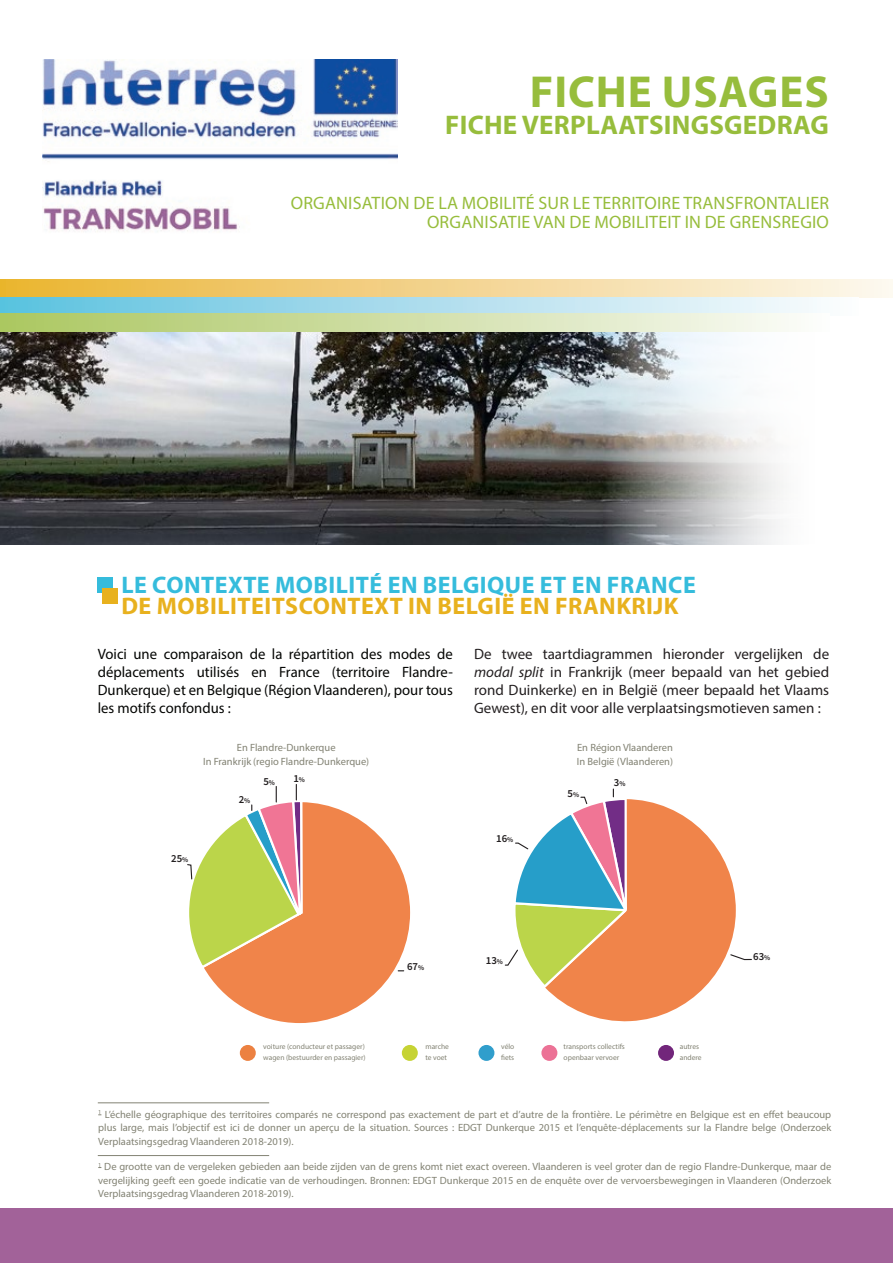
<style>
.page{position:relative;width:893px;height:1263px;background:#fff}
.page>*{position:absolute;margin:0;border:0;box-sizing:border-box;transform-origin:0 0}
.t1{font:700 45px "Myriad Pro";letter-spacing:.02em;color:#97bd3c}
.t2{font:700 27px "Myriad Pro";letter-spacing:.01em;color:#97bd3c}
.t3{font:700 24px/21px "Myriad Pro";letter-spacing:.02em;color:#e8b11e}
.t4{font:18px/19.5px "Myriad Pro";letter-spacing:.01em;color:#97bd3c;text-align:right}
.t5{font:15px/18px "Myriad Pro";color:#231f20;text-align:justify}
.t6{font:15px/18px "Myriad Pro";color:#040503;text-align:justify}
.t7{font:600 10.8px "Source Sans Pro";color:#231f20}
.t8{font:10.5px/13.5px "Myriad Pro";color:#828273;text-align:justify}
.t9{font:7.5px "Myriad Pro";color:#828273}
.s1{color:#35bcdc}
.s2{font-style:italic}
.s3{font-size:7.2px}
</style>
<div class="page">
<img style="left:0;top:332px;width:783px;height:212px">
<div style="left:0;top:279px;width:893px;height:18px;background:linear-gradient(to right,#eab331,#fcf7ee)"></div>
<svg style="left:0;top:297px;width:817px;height:17px;background:#abdde9"></svg>
<div style="left:0;top:314px;width:829px;height:18px;background:linear-gradient(to right,#aac65f,#fbfcf9)"></div>
<img style="left:43px;top:60px;width:355px;height:172px">
<div style="left:98px;top:577px;width:15px;height:15px;background:#35bcdc"></div>
<div style="left:103px;top:588px;width:15px;height:15px;background:#e8b11e"></div>
<hr style="left:98px;top:1102px;width:171px;height:1px;background:#828273">
<hr style="left:98px;top:1155px;width:171px;height:1px;background:#828273">
<svg style="left:205px;top:802px;width:206px;height:221px"></svg>
<svg style="left:187px;top:784px;width:117px;height:186px"></svg>
<svg style="left:504px;top:789px;width:248px;height:233px"></svg>
<div style="left:240px;top:1045px;width:16px;height:16px;background:#ec8141;border-radius:50%"></div>
<div style="left:402px;top:1045px;width:16px;height:16px;background:#c6d334;border-radius:50%"></div>
<div style="left:478px;top:1045px;width:16px;height:16px;background:#309ecc;border-radius:50%"></div>
<div style="left:541px;top:1045px;width:16px;height:16px;background:#ec7296;border-radius:50%"></div>
<div style="left:658px;top:1045px;width:16px;height:16px;background:#72267b;border-radius:50%"></div>
<div style="left:0;top:1209px;width:893px;height:54px;background:#a26299"></div>
<p class="t1" style="left:530px;top:62px;width:300px">FICHE USAGES</p>
<p class="t2" style="left:445px;top:107px;width:385px">FICHE VERPLAATSINGSGEDRAG</p>
<p class="t4" style="left:291px;top:193px;width:540px">ORGANISATION DE LA MOBILITÉ SUR LE TERRITOIRE TRANSFRONTALIER<br>ORGANISATIE VAN DE MOBILITEIT IN DE GRENSREGIO</p>
<p class="t3" style="left:121px;top:574px;width:576px"><span class="s1">LE CONTEXTE MOBILITÉ EN BELGIQUE ET EN FRANCE<br></span>DE MOBILITEITSCONTEXT IN BELGIË EN FRANKRIJK</p>
<p class="t6" style="left:98px;top:644px;width:357px">Voici une comparaison de la répartition des modes de déplacements utilisés en France (territoire Flandre-Dunkerque) et en Belgique (Région Vlaanderen), pour tous les motifs confondus :</p>
<p class="t5" style="left:474px;top:644px;width:357px">De twee taartdiagrammen hieronder vergelijken de <span class="s2">modal split</span> in Frankrijk (meer bepaald van het gebied rond Duinkerke) en in België (meer bepaald het Vlaams Gewest), en dit voor alle verplaatsingsmotieven samen :</p>
<p class="t8" style="left:237px;top:741px;width:100px">En Flandre-Dunkerque</p>
<p class="t8" style="left:203px;top:755px;width:168px">In Frankrijk (regio Flandre-Dunkerque)</p>
<p class="t7" style="left:239px;top:792px;width:13px">2<span class="s3">%</span></p>
<p class="t7" style="left:263px;top:775px;width:13px">5<span class="s3">%</span></p>
<p class="t7" style="left:293px;top:771px;width:13px">1<span class="s3">%</span></p>
<p class="t7" style="left:171px;top:851px;width:19px">25<span class="s3">%</span></p>
<p class="t7" style="left:496px;top:831px;width:19px">16<span class="s3">%</span></p>
<p class="t8" style="left:577px;top:741px;width:97px">En Région Vlaanderen</p>
<p class="t8" style="left:577px;top:755px;width:98px">In België (Vlaanderen)</p>
<p class="t7" style="left:567px;top:787px;width:13px">5<span class="s3">%</span></p>
<p class="t7" style="left:614px;top:775px;width:13px">3<span class="s3">%</span></p>
<p class="t7" style="left:407px;top:959px;width:19px">67<span class="s3">%</span></p>
<p class="t7" style="left:486px;top:953px;width:19px">13<span class="s3">%</span></p>
<p class="t9" style="left:263px;top:1042px;width:103px">voiture (conducteur et passager)</p>
<p class="t9" style="left:425px;top:1042px;width:25px">marche</p>
<p class="t9" style="left:501px;top:1042px;width:15px">vélo</p>
<p class="t9" style="left:564px;top:1042px;width:63px">transports collectifs</p>
<p class="t9" style="left:680px;top:1042px;width:21px">autres</p>
<p class="t9" style="left:263px;top:1053px;width:104px">wagen (bestuurder en passagier)</p>
<p class="t9" style="left:425px;top:1053px;width:23px">te voet</p>
<p class="t9" style="left:501px;top:1053px;width:15px">fiets</p>
<p class="t9" style="left:564px;top:1053px;width:57px">openbaar vervoer</p>
<p class="t9" style="left:680px;top:1053px;width:23px">andere</p>
<p class="t7" style="left:753px;top:949px;width:19px">63<span class="s3">%</span></p>
<p class="t8" style="left:98px;top:1107px;width:735px"><sup>1</sup> L’échelle géographique des territoires comparés ne correspond pas exactement de part et d’autre de la frontière. Le périmètre en Belgique est en effet beaucoup plus large, mais l’objectif est ici de donner un aperçu de la situation. Sources : EDGT Dunkerque 2015 et l’enquête-déplacements sur la Flandre belge (Onderzoek Verplaatsingsgedrag Vlaanderen 2018-2019).</p>
<p class="t8" style="left:98px;top:1160px;width:734px"><sup>1</sup> De grootte van de vergeleken gebieden aan beide zijden van de grens komt niet exact overeen. Vlaanderen is veel groter dan de regio Flandre-Dunkerque, maar de vergelijking geeft een goede indicatie van de verhoudingen. Bronnen: EDGT Dunkerque 2015 en de enquête over de vervoersbewegingen in Vlaanderen (Onderzoek Verplaatsingsgedrag Vlaanderen 2018-2019).</p>
</div>
